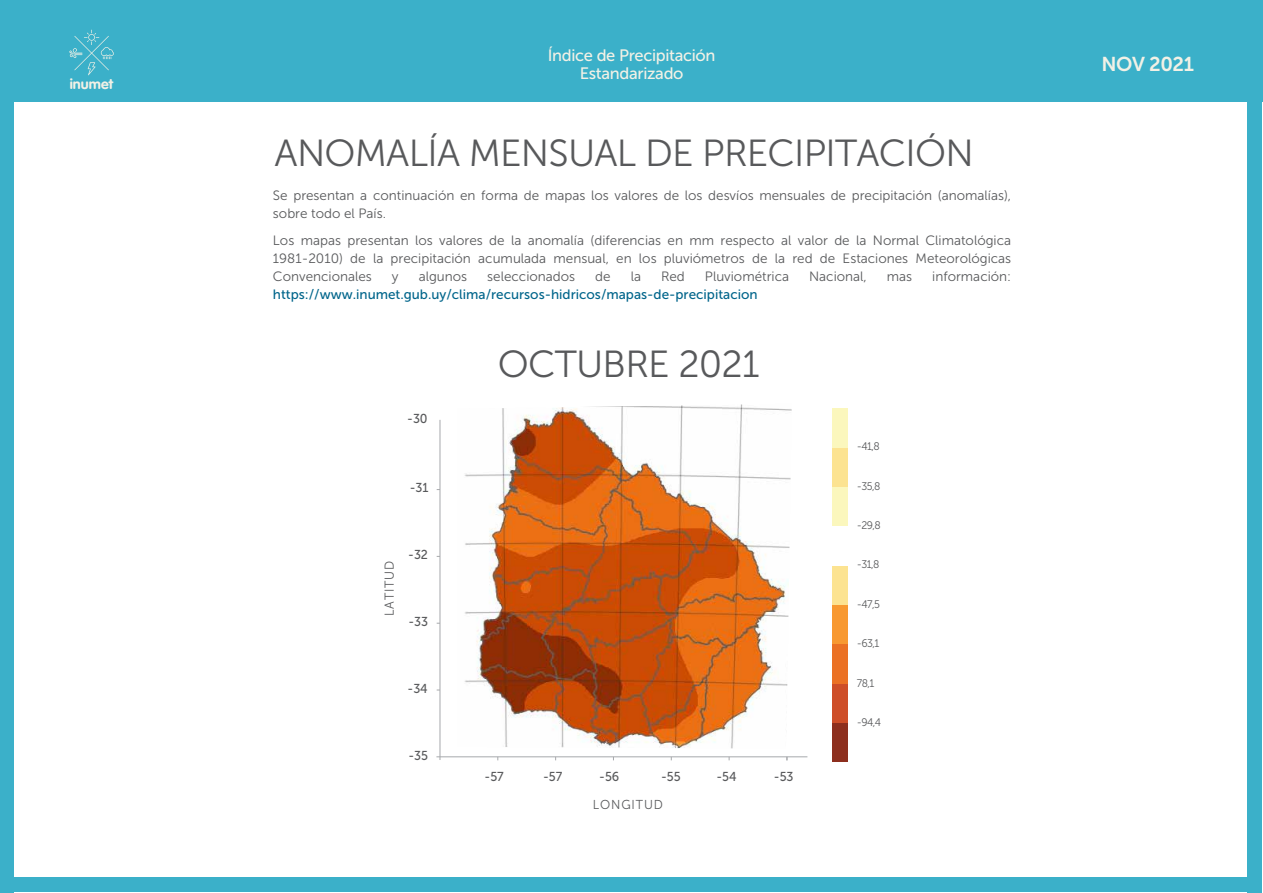
<style>
.page{position:relative;width:1263px;height:893px;background:#fff}
.page>*{position:absolute;margin:0;border:0;box-sizing:border-box;transform-origin:0 0}
.t1{font:37.65px "Museo Sans 300";letter-spacing:-.02em;color:#58595b}
.t2{font:19.95px "Museo Sans 700";letter-spacing:-.02em;color:#f2f1e6}
.t3{font:16.5px/18px "Museo Sans 500";letter-spacing:-.02em;color:#f2f1e6;text-align:center}
.t4{font:14.25px "VAG Rounded Bold";color:#f2f1e6}
.t5{font:13.5px/18px "Museo Sans 300";color:#58595b}
.t6{font:13.5px "Museo Sans 500";color:#00658b}
.t7{font:12.9px "Museo Sans 500";letter-spacing:-.005em;color:#58595b;scale:.96 1}
.t8{font:12.9px "Museo Sans 300";letter-spacing:.075em;color:#58595b;scale:.96 1}
.t9{font:10.95px "Museo Sans 300";letter-spacing:-.05em;color:#58595b;scale:.96 1}
</style>
<div class="page">
<div style="left:832px;top:723px;width:15px;height:39px;background:#8d2f1e"></div>
<div style="left:832px;top:683px;width:15px;height:40px;background:#ce4e28"></div>
<div style="left:832px;top:644px;width:15px;height:39px;background:#eb7124"></div>
<div style="left:832px;top:605px;width:15px;height:39px;background:#f89931"></div>
<div style="left:832px;top:565px;width:15px;height:40px;background:#fce391"></div>
<div style="left:832px;top:487px;width:15px;height:39px;background:#fbf7bd"></div>
<div style="left:832px;top:447px;width:15px;height:40px;background:#fce391"></div>
<div style="left:832px;top:408px;width:15px;height:39px;background:#fbf7bd"></div>
<hr style="left:436px;top:757px;width:371px;height:1px;background:#a7a9ac">
<hr style="left:440px;top:420px;width:1px;height:340px;background:#a7a9ac">
<img style="left:464px;top:404px;width:328px;height:345px">
<div style="left:0;top:0;width:1263px;height:102px;background:#3bb0c9"></div>
<svg style="left:69px;top:30px;width:45px;height:45px"></svg>
<div style="left:1248px;top:71px;width:14px;height:822px;background:#3bb0c9"></div>
<div style="left:0;top:877px;width:1262px;height:15px;background:#3bb0c9"></div>
<div style="left:0;top:71px;width:14px;height:822px;background:#3bb0c9"></div>
<p class="t4" style="left:70px;top:76px;width:45px">inumet</p>
<p class="t3" style="left:548px;top:47px;width:169px">Índice de Precipitación<br>Estandarizado</p>
<h1 class="t1" style="left:275px;top:133px;width:700px">ANOMALÍA MENSUAL DE PRECIPITACIÓN</h1>
<p class="t5" style="left:273px;top:187px;width:740px">Se presentan a continuación en forma de mapas los valores de los desvíos mensuales de precipitación (anomalías), sobre todo el País.</p>
<p class="t5" style="left:273px;top:232px;width:740px;text-align:justify">Los mapas presentan los valores de la anomalía (diferencias en mm respecto al valor de la Normal Climatológica 1981-2010) de la precipitación acumulada mensual, en los pluviómetros de la red de Estaciones Meteorológicas Convencionales</p>
<p class="t5" style="left:392px;top:268px;width:8px">y</p>
<p class="t5" style="left:419px;top:268px;width:50px">algunos</p>
<p class="t5" style="left:487px;top:268px;width:89px">seleccionados</p>
<p class="t5" style="left:595px;top:268px;width:17px">de</p>
<p class="t5" style="left:631px;top:268px;width:12px">la</p>
<p class="t5" style="left:661px;top:268px;width:25px">Red</p>
<p class="t5" style="left:705px;top:268px;width:86px">Pluviométrica</p>
<p class="t5" style="left:809px;top:268px;width:59px">Nacional,</p>
<p class="t5" style="left:887px;top:268px;width:27px">mas</p>
<p class="t5" style="left:932px;top:268px;width:80px">información:</p>
<p class="t6" style="left:273px;top:287px;width:486px">https://www.inumet.gub.uy/clima/recursos-hidricos/mapas-de-precipitacion</p>
<p class="t7" style="left:407px;top:411px;width:23px">-30</p>
<p class="t7" style="left:410px;top:481px;width:21px">-31</p>
<p class="t8" style="left:382px;top:616px;width:59px;rotate:-90deg">LATITUD</p>
<p class="t7" style="left:408px;top:548px;width:22px">-32</p>
<p class="t7" style="left:408px;top:614px;width:22px">-33</p>
<p class="t7" style="left:408px;top:681px;width:22px">-34</p>
<p class="t7" style="left:408px;top:748px;width:22px">-35</p>
<h1 class="t1" style="left:498px;top:344px;width:263px">OCTUBRE 2021</h1>
<p class="t7" style="left:485px;top:769px;width:21px">-57</p>
<p class="t7" style="left:543px;top:769px;width:21px">-57</p>
<p class="t7" style="left:599px;top:769px;width:22px">-56</p>
<p class="t7" style="left:661px;top:769px;width:22px">-55</p>
<p class="t7" style="left:716px;top:769px;width:22px">-54</p>
<p class="t7" style="left:774px;top:769px;width:22px">-53</p>
<p class="t8" style="left:593px;top:797px;width:75px">LONGITUD</p>
<p class="t9" style="left:857px;top:441px;width:26px">-41,8</p>
<p class="t9" style="left:857px;top:480px;width:26px">-35,8</p>
<p class="t9" style="left:857px;top:519px;width:27px">-29,8</p>
<p class="t9" style="left:857px;top:559px;width:25px">-31,8</p>
<p class="t9" style="left:857px;top:598px;width:26px">-47,5</p>
<p class="t9" style="left:857px;top:637px;width:25px">-63,1</p>
<p class="t9" style="left:857px;top:677px;width:20px">78,1</p>
<p class="t9" style="left:857px;top:716px;width:27px">-94,4</p>
<h2 class="t2" style="left:1101px;top:53px;width:94px">NOV 2021</h2>
</div>
